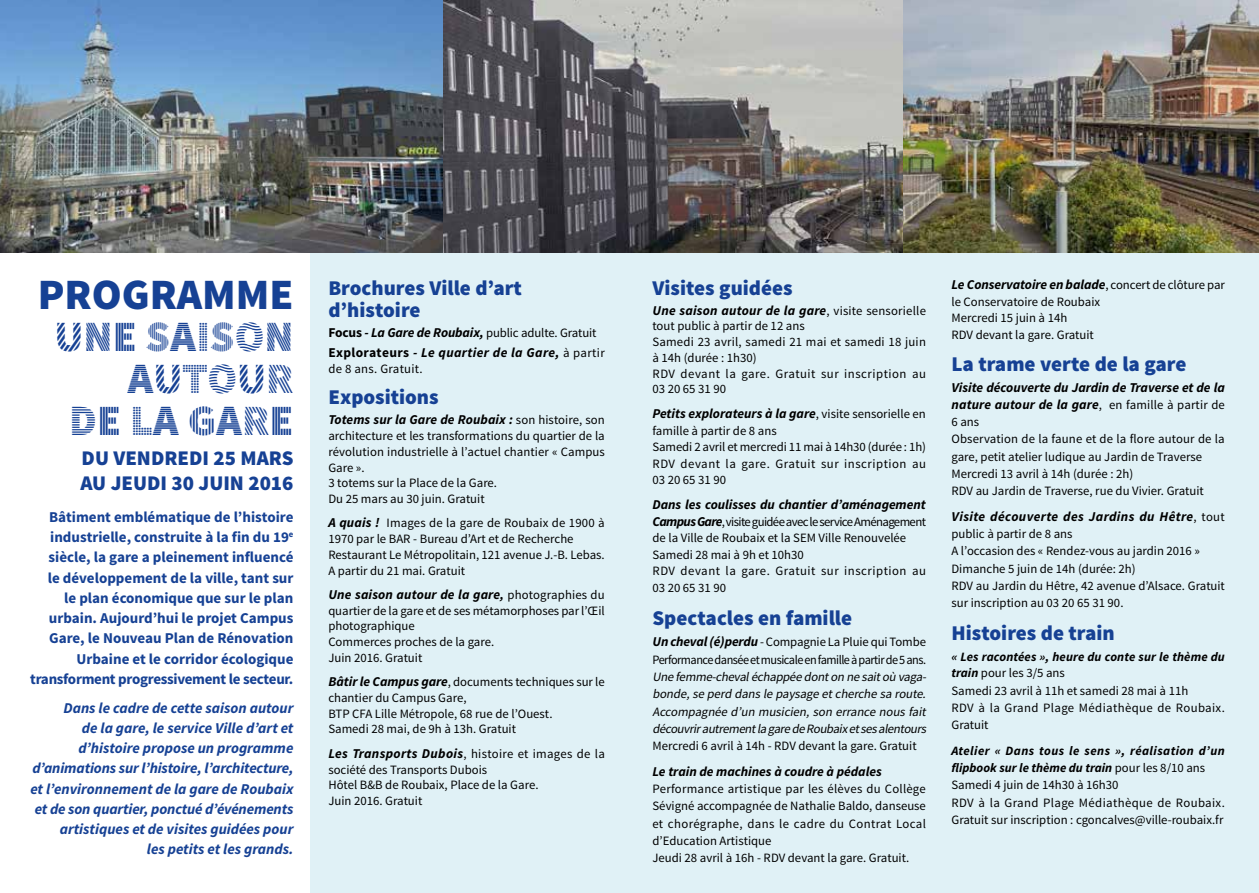
<style>
.page{position:relative;width:1259px;height:893px;background:#fff}
.page>*{position:absolute;margin:0;border:0;box-sizing:border-box;transform-origin:0 0}
.t1{font:43.35px/41.7px "Source Sans Pro DISPLAY";color:#164194;text-align:right}
.t2{font:900 43.35px "Source Sans Pro";color:#164194}
.t3{font:900 21px/22.5px "Source Sans Pro";color:#164194}
.t4{font:900 20.85px/25.7px "Source Sans Pro";color:#164194}
.t5{font:700 15px/20.2px "Source Sans Pro";color:#164194;text-align:right}
.t6{font:italic 700 15px/20.2px "Source Sans Pro";color:#164194;text-align:right}
.t7{font:italic 700 13.5px/17.2px "Source Sans Pro";color:#000}
.t8{font:italic 700 13.5px "Source Sans Pro";letter-spacing:.03em;color:#000}
.t9{font:12.75px/15.8px "Source Sans Pro";color:#000}
.t10{font:italic 12.75px/17.2px "Source Sans Pro";color:#000;text-align:justify}
.t11{font:12.75px/17.2px "Source Sans Pro";letter-spacing:-.04em;color:#000}
.t12{font:12.75px "Source Sans Pro";letter-spacing:.02em;color:#000}
.s1{font-weight:700;font-size:13.5px}
.s2{font-weight:700;font-style:italic;font-size:13.5px}
.s3{font-style:normal}
.s4{font-weight:400;font-style:normal;font-size:12.75px}
.s5{font-size:12.75px}
.s6{font-weight:700;font-style:italic}
</style>
<div class="page">
<div style="left:310px;top:0;width:949px;height:893px;background:#e0f1f6"></div>
<img style="left:0;top:0;width:443px;height:252px">
<img style="left:443px;top:0;width:461px;height:252px">
<img style="left:904px;top:0;width:355px;height:252px">
<h1 class="t2" style="left:38px;top:267px;width:257px">PROGRAMME</h1>
<h1 class="t1" style="left:54px;top:317px;width:240px">UNE SAISON<br>AUTOUR<br>DE LA GARE</h1>
<h3 class="t4" style="left:80px;top:446px;width:215px">DU VENDREDI 25 MARS<br>AU JEUDI 30 JUIN 2016</h3>
<p class="t5" style="left:30px;top:507px;width:265px">Bâtiment emblématique de l’histoire industrielle, construite à la fin du 19<sup>e </sup>siècle, la gare a pleinement influencé<br>le développement de la ville, tant sur<br>le plan économique que sur le plan urbain. Aujourd’hui le projet Campus Gare, le Nouveau Plan de Rénovation Urbaine et le corridor écologique transforment progressivement le secteur.</p>
<p class="t6" style="left:30px;top:698px;width:265px">Dans le cadre de cette saison autour<br>de la gare, le service Ville d’art et d’histoire propose un programme d’animations sur l’histoire, l’architecture, et l’environnement de la gare de Roubaix et de son quartier, ponctué d’événements artistiques et de visites guidées pour<br>les petits et les grands.</p>
<h2 class="t3" style="left:328px;top:277px;width:195px">Brochures Ville d’art d’histoire</h2>
<p class="t9" style="left:328px;top:325px;width:270px"><span class="s1">Focus</span> <span class="s2">- La Gare de Roubaix,</span> public adulte. Gratuit</p>
<p class="t8" style="left:328px;top:344px;width:278px"><span class="s3">Explorateurs</span> - Le quartier de la Gare, <span class="s4">à partir</span></p>
<p class="t12" style="left:328px;top:361px;width:96px">de 8 ans. Gratuit.</p>
<h2 class="t3" style="left:328px;top:387px;width:112px">Expositions</h2>
<p class="t7" style="left:328px;top:411px;width:278px">Totems sur la Gare de Roubaix : <span class="s4">son histoire, son</span></p>
<p class="t9" style="left:328px;top:428px;width:278px">architecture et les transformations du quartier de la révolution industrielle à l’actuel chantier « Campus Gare ».<br>3 totems sur la Place de la Gare.<br>Du 25 mars au 30 juin. Gratuit</p>
<p class="t9" style="left:328px;top:516px;width:278px"><span class="s2">A quais !</span> Images de la gare de Roubaix de 1900 à 1970 par le BAR - Bureau d’Art et de Recherche Restaurant Le Métropolitain, 121 avenue J.-B. Lebas.<br>A partir du 21 mai. Gratuit</p>
<p class="t7" style="left:328px;top:586px;width:278px">Une saison autour de la gare<span class="s5">,</span> <span class="s4">photographies du</span></p>
<p class="t9" style="left:328px;top:603px;width:278px">quartier de la gare et de ses métamorphoses par l’Œil photographique<br>Commerces proches de la gare.<br>Juin 2016. Gratuit</p>
<p class="t9" style="left:328px;top:674px;width:278px"><span class="s2">Bâtir le Campus gare</span>, documents techniques sur le chantier du Campus Gare,<br>BTP CFA Lille Métropole, 68 rue de l’Ouest.<br>Samedi 28 mai, de 9h à 13h. Gratuit</p>
<p class="t9" style="left:328px;top:746px;width:278px"><span class="s2">Les Transports Dubois</span>, histoire et images de la société des Transports Dubois<br>Hôtel B&amp;B de Roubaix, Place de la Gare.<br>Juin 2016. Gratuit</p>
<h2 class="t3" style="left:652px;top:277px;width:142px">Visites guidées</h2>
<p class="t7" style="left:652px;top:302px;width:275px">Une saison autour de la gare<span class="s4">, visite sensorielle</span></p>
<p class="t9" style="left:652px;top:319px;width:275px">tout public à partir de 12 ans<br>Samedi 23 avril, samedi 21 mai et samedi 18 juin à 14h (durée : 1h30)<br>RDV devant la gare. Gratuit sur inscription au<br>03 20 65 31 90</p>
<p class="t7" style="left:652px;top:405px;width:275px">Petits explorateurs à la gare<span class="s4">, visite sensorielle en</span></p>
<p class="t9" style="left:652px;top:423px;width:275px;line-height:16.5px">famille à partir de 8 ans<br>Samedi 2 avril et mercredi 11 mai à 14h30 (durée : 1h)<br>RDV devant la gare. Gratuit sur inscription au 03 20 65 31 90</p>
<p class="t7" style="left:652px;top:496px;width:275px">Dans les coulisses du chantier d’aménagement</p>
<p class="t9" style="left:652px;top:514px;width:275px;line-height:16.5px"><span class="s2">Campus Gare</span>, visite guidée avec le service Aménagement de la Ville de Roubaix et la SEM Ville Renouvelée Samedi 28 mai à 9h et 10h30<br>RDV devant la gare. Gratuit sur inscription au 03 20 65 31 90</p>
<h2 class="t3" style="left:652px;top:608px;width:201px">Spectacles en famille</h2>
<p class="t11" style="left:652px;top:634px;width:275px"><span class="s2">Un cheval (é)perdu</span> - Compagnie La Pluie qui Tombe<br>Performance dansée et musicale en famille à partir de 5 ans.</p>
<p class="t10" style="left:652px;top:668px;width:278px">Une femme-chevaléchappée donton ne saitoù vaga&shy;bonde,se perd dansle paysage etcherche sa route.<br>Accompagnée d’un musicien,son errance nousfait découvrirautrementla garedeRoubaixetsesalentours</p>
<p class="t9" style="left:652px;top:738px;width:266px">Mercredi 6 avril à 14h - RDV devant la gare. Gratuit</p>
<p class="t7" style="left:652px;top:763px;width:231px">Le train de machines à coudre à pédales</p>
<p class="t9" style="left:652px;top:780px;width:275px;line-height:17.2px">Performance artistique par les élèves du Collège Sévigné accompagnée de Nathalie Baldo, danseuse et chorégraphe, dans le cadre du Contrat Local d’Education Artistique<br>Jeudi 28 avril à 16h - RDV devant la gare. Gratuit.</p>
<p class="t7" style="left:951px;top:276px;width:275px">Le Conservatoire en balade<span class="s4">, concert de clôture par</span></p>
<p class="t9" style="left:951px;top:293px;width:150px;line-height:16.5px">le Conservatoire de Roubaix<br>Mercredi 15 juin à 14h<br>RDV devant la gare. Gratuit</p>
<h2 class="t3" style="left:951px;top:353px;width:236px">La trame verte de la gare</h2>
<p class="t7" style="left:951px;top:378px;width:275px">Visite découverte du Jardin de Traverse et de la nature autour de la gare<span class="s4">, en famille à partir de</span></p>
<p class="t9" style="left:951px;top:413px;width:275px;line-height:17.2px">6 ans<br>Observation de la faune et de la flore autour de la gare, petit atelier ludique au Jardin de Traverse Mercredi 13 avril à 14h (durée : 2h)<br>RDV au Jardin de Traverse, rue du Vivier. Gratuit</p>
<p class="t8" style="left:951px;top:508px;width:275px">Visite découverte des Jardins du Hêtre<span class="s4">, tout</span></p>
<p class="t9" style="left:951px;top:525px;width:275px;line-height:17.2px">public à partir de 8 ans<br>A l’occasion des « Rendez-vous au jardin 2016 » Dimanche 5 juin de 14h (durée: 2h)<br>RDV au Jardin du Hêtre, 42 avenue d’Alsace. Gratuit sur inscription au 03 20 65 31 90.</p>
<h2 class="t3" style="left:951px;top:623px;width:165px">Histoires de train</h2>
<p class="t9" style="left:951px;top:648px;width:275px;line-height:17.1px"><span class="s6">« Les racontées », heure du conte sur le thème du train</span> pour les 3/5 ans<br>Samedi 23 avril à 11h et samedi 28 mai à 11h<br>RDV à la Grand Plage Médiathèque de Roubaix.<br>Gratuit</p>
<p class="t9" style="left:951px;top:742px;width:275px;line-height:17.2px"><span class="s6">Atelier « Dans tous le sens », réalisation d’un flipbook sur le thème du train</span> pour les 8/10 ans Samedi 4 juin de 14h30 à 16h30<br>RDV à la Grand Plage Médiathèque de Roubaix.<br>Gratuit sur inscription : cgoncalves@ville-roubaix.fr</p>
</div>
